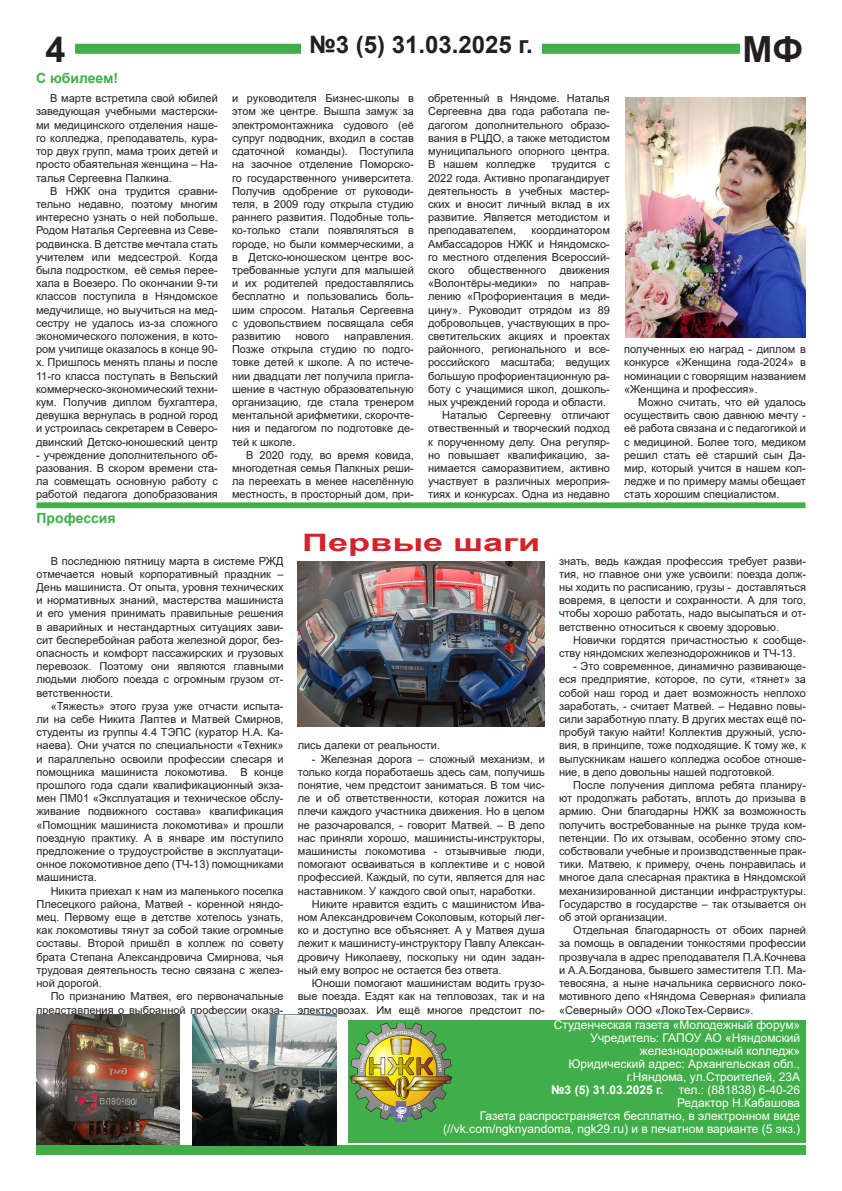
<style>
.page{position:relative;width:842px;height:1191px;background:#fff}
.page>*{position:absolute;margin:0;border:0;box-sizing:border-box;transform-origin:0 0}
.t1{font:700 36px "Arial";color:#231f20}
.t2{font:700 24px "Arial";color:#231f20}
.t3{font:700 24px "Arial";color:#d1232a;scale:1.5 1}
.t4{font:700 14px "Arial";color:#40ae49}
.t5{font:12px "Arial";color:#fff}
.t6{font:700 12px "Arial";color:#fff}
.t7{font:11px/13.2px "Arial";color:#231f20;text-align:justify}
</style>
<div class="page">
<div style="left:75px;top:44px;width:665px;height:10px;background:#40ae49"></div>
<div style="left:36px;top:1145px;width:770px;height:10px;background:#40ae49"></div>
<div style="left:301px;top:36px;width:240px;height:28px;background:#fff"></div>
<div style="left:349px;top:1020px;width:457px;height:122px;background:#40ae49"></div>
<img style="left:351px;top:1023px;width:100px;height:99px">
<svg style="left:36px;top:502px;width:769px;height:6px;background:#4db356"></svg>
<img style="left:626px;top:97px;width:180px;height:241px">
<img style="left:297px;top:561px;width:247px;height:165px">
<img style="left:36px;top:1014px;width:144px;height:131px">
<img style="left:192px;top:1014px;width:145px;height:131px">
<p class="t1" style="left:46px;top:24px;width:22px">4</p>
<p class="t2" style="left:309px;top:28px;width:225px">№3 (5) 31.03.2025 г.</p>
<p class="t1" style="left:743px;top:24px;width:62px">МФ</p>
<p class="t4" style="left:36px;top:68px;width:84px">С юбилеем!</p>
<p class="t7" style="left:36px;top:92px;width:183px;text-indent:14px">В марте встретила свой юбилей заведующая учебными мастерски&shy;ми медицинского отделения наше&shy;го колледжа, преподаватель, кура&shy;тор двух групп, мама троих детей и просто обаятельная женщина – На&shy;талья Сергеевна Палкина.</p>
<p class="t7" style="left:36px;top:184px;width:183px;text-indent:14px">В НЖК она трудится сравни&shy;тельно недавно, поэтому многим интересно узнать о ней побольше.<br>Родом Наталья Сергеевна из Севе&shy;родвинска. В детстве мечтала стать учителем или медсестрой. Когда была подростком, её семья перее&shy;хала в Воезеро. По окончании 9-ти классов поступила в Няндомское медучилище, но выучиться на мед&shy;сестру не удалось из-за сложного экономического положения, в кото&shy;ром училище оказалось в конце 90- х. Пришлось менять планы и после 11-го класса поступать в Вельский коммерческо-экономический техни&shy;кум. Получив диплом бухгалтера, девушка вернулась в родной город и устроилась секретарем в Северо&shy;двинский Детско-юношеский центр</p>
<p class="t7" style="left:36px;top:448px;width:183px">- учреждение дополнительного об&shy;разования. В скором времени ста&shy;ла совмещать основную работу с работой педагога допобразования</p>
<p class="t4" style="left:36px;top:508px;width:81px">Профессия</p>
<p class="t7" style="left:232px;top:92px;width:183px">и руководителя Бизнес-школы в этом же центре. Вышла замуж за электромонтажника судового (её супруг подводник, входил в состав сдаточной команды). Поступила на заочное отделение Поморско&shy;го государственного университета.<br>Получив одобрение от руководи&shy;теля, в 2009 году открыла студию раннего развития. Подобные толь&shy;ко-только стали появляляться в городе, но были коммерческими, а в Детско-юношеском центре вос&shy;требованные услуги для малышей и их родителей предоставлялись бесплатно и пользовались боль&shy;шим спросом. Наталья Сергеевна с удовольствием посвящала себя развитию</p>
<p class="t7" style="left:232px;top:329px;width:183px;text-indent:112px">направления.<br>Позже открыла студию по подго&shy;товке детей к школе. А по истече&shy;нии двадцати лет получила пригла&shy;шение в частную образовательную организацию, где стала тренером ментальной арифметики, скорочте&shy;ния и педагогом по подготовке де&shy;тей к школе.</p>
<p class="t7" style="left:232px;top:448px;width:183px;text-indent:14px">В 2020 году, во время ковида, многодетная семья Палкных реши&shy;ла переехать в менее населённую местность, в просторный дом, при-</p>
<p class="t7" style="left:295px;top:329px;width:35px">нового</p>
<p class="t7" style="left:428px;top:92px;width:183px">обретенный в Няндоме. Наталья Сергеевна два года работала пе&shy;дагогом дополнительного образо&shy;вания в РЦДО, а также методистом муниципального опорного центра.<br>В нашем колледже</p>
<p class="t7" style="left:428px;top:158px;width:183px;text-indent:123px">трудится с 2022 года. Активно пропагандирует деятельность в учебных мастер&shy;ских и вносит личный вклад в их развитие. Является методистом и преподавателем,</p>
<p class="t7" style="left:428px;top:224px;width:183px;text-indent:103px">координатором Амбассадоров НЖК и Няндомско&shy;го местного отделения Всероссий&shy;ского общественного движения «Волонтёры-медики» по направ&shy;лению «Профориентация в меди&shy;цину». Руководит отрядом из 89 добровольцев, участвующих в про&shy;светительских акциях и проектах районного, регионального и все&shy;российского масштаба; ведущих большую профориентационную ра&shy;боту с учащимися школ, дошколь&shy;ных учреждений города и области.</p>
<p class="t7" style="left:428px;top:409px;width:183px;text-indent:14px">Наталью Сергеевну отличают отвественный и творческий подход к порученному делу. Она регуляр&shy;но повышает квалификацию, за&shy;нимается саморазвитием, активно участвует в различных мероприя&shy;тиях и конкурсах. Одна из недавно</p>
<p class="t7" style="left:624px;top:343px;width:183px">полученных ею наград - диплом в конкурсе «Женщина года-2024» в номинации с говорящим названием «Женщина и профессия».</p>
<p class="t7" style="left:624px;top:395px;width:183px;text-indent:14px">Можно считать, что ей удалось осуществить свою давнюю мечту - её работа связана и с педагогикой и с медициной. Более того, медиком решил стать её старший сын Да&shy;мир, который учится в нашем кол&shy;ледже и по примеру мамы обещает стать хорошим специалистом.</p>
<p class="t7" style="left:36px;top:554px;width:249px;text-indent:14px">В последнюю пятницу марта в системе РЖД отмечается новый корпоративный праздник – День машиниста. От опыта, уровня технических и нормативных знаний, мастерства машиниста и его умения принимать правильные решения в аварийных и нестандартных ситуациях зави&shy;сит бесперебойная работа железной дорог, без&shy;опасность и комфорт пассажирских и грузовых перевозок. Поэтому они являются главными людьми любого поезда с огромным грузом от&shy;ветственности.</p>
<p class="t7" style="left:36px;top:699px;width:249px;text-indent:14px">«Тяжесть» этого груза уже отчасти испыта&shy;ли на себе Никита Лаптев и Матвей Смирнов, студенты из группы 4.4 ТЭПС (куратор Н.А. Ка&shy;наева). Они учатся по специальности «Техник» и параллельно освоили профессии слесаря и помощника машиниста локомотива. В конце прошлого года сдали квалификационный экза&shy;мен ПМ01 «Эксплуатация и техническое обслу&shy;живание подвижного состава» квалификация «Помощник машиниста локомотива» и прошли поездную практику. А в январе им поступило предложение о трудоустройстве в эксплуатаци&shy;онное локомотивное депо (ТЧ-13) помощниками машиниста.</p>
<p class="t7" style="left:36px;top:884px;width:249px;text-indent:14px">Никита приехал к нам из маленького поселка Плесецкого района, Матвей - коренной няндо&shy;мец. Первому еще в детстве хотелось узнать, как локомотивы тянут за собой такие огромные составы. Второй пришёл в коллеж по совету брата Степана Александровича Смирнова, чья трудовая деятельность тесно связана с желез&shy;ной дорогой.</p>
<p class="t7" style="left:36px;top:989px;width:249px;text-align:right">По признанию Матвея, его первоначальные представления о выбранной профессии оказа-</p>
<p class="t3" style="left:302px;top:526px;width:160px">Первые шаги</p>
<p class="t7" style="left:298px;top:739px;width:144px">лись далеки от реальности.</p>
<p class="t7" style="left:298px;top:752px;width:249px;text-indent:14px">- Железная дорога – сложный механизм, и только когда поработаешь здесь сам, получишь понятие, чем предстоит заниматься. В том чис&shy;ле и об ответственности, которая ложится на плечи каждого участника движения. Но в целом не разочаровался, - говорит Матвей. – В депо нас приняли хорошо, машинисты-инструкторы, машинисты локомотива - отзывчивые люди, помогают осваиваться в коллективе и с новой профессией. Каждый, по сути, является для нас наставником. У каждого свой опыт, наработки.</p>
<p class="t7" style="left:298px;top:897px;width:249px;text-indent:14px">Никите нравится ездить с машинистом Ива&shy;ном Александровичем Соколовым, который лег&shy;ко и доступно все объясняет. А у Матвея душа лежит к машинисту-инструктору Павлу Алексан&shy;дровичу Николаеву, поскольку ни один задан&shy;ный ему вопрос не остается без ответа.</p>
<p class="t7" style="left:298px;top:976px;width:249px;text-indent:14px">Юноши помогают машинистам водить грузо&shy;вые поезда. Ездят как на тепловозах, так и на электровозах. Им ещё многое предстоит по-</p>
<p class="t7" style="left:559px;top:554px;width:249px">знать, ведь каждая профессия требует разви&shy;тия, но главное они уже усвоили: поезда долж&shy;ны ходить по расписанию, грузы - доставляться вовремя, в целости и сохранности. А для того, чтобы хорошо работать, надо высыпаться и от&shy;ветственно относиться к своему здоровью.</p>
<p class="t7" style="left:559px;top:633px;width:249px;text-indent:14px">Новички гордятся причастностью к сообще&shy;ству няндомских железнодорожников и ТЧ-13.</p>
<p class="t7" style="left:559px;top:659px;width:249px;text-indent:14px">- Это современное, динамично развивающе&shy;еся предприятие, которое, по сути, «тянет» за собой наш город и дает возможность неплохо заработать, - считает Матвей. – Недавно повы&shy;сили заработную плату. В других местах ещё по&shy;пробуй такую найти! Коллектив дружный, усло&shy;вия, в принципе, тоже подходящие. К тому же, к выпускникам нашего колледжа особое отноше&shy;ние, в депо довольны нашей подготовкой.</p>
<p class="t7" style="left:559px;top:778px;width:249px;text-indent:14px">После получения диплома ребята планиру&shy;ют продолжать работать, вплоть до призыва в армию. Они благодарны НЖК за возможность получить востребованные на рынке труда ком&shy;петенции. По их отзывам, особенно этому спо&shy;собствовали учебные и производственные прак&shy;тики. Матвею, к примеру, очень понравилась и многое дала слесарная практика в Няндомской механизированной дистанции инфраструктуры.<br>Государство в государстве – так отзывается он об этой организации.</p>
<p class="t7" style="left:559px;top:923px;width:249px;text-indent:14px">Отдельная благодарность от обоих парней за помощь в овладении тонкостями профессии прозвучала в адрес преподавателя П.А.Кочнева и А.А.Богданова, бывшего заместителя Т.П. Ма&shy;тевосяна, а ныне начальника сервисного локо&shy;мотивного депо «Няндома Северная» филиала «Северный» ООО «ЛокоТех-Сервис».</p>
<p class="t5" style="left:554px;top:1016px;width:248px">Студенческая газета «Молодежный форум»</p>
<p class="t5" style="left:590px;top:1029px;width:211px">Учредитель: ГАПОУ АО «Няндомский</p>
<p class="t5" style="left:640px;top:1042px;width:162px">железнодорожный колледж»</p>
<p class="t5" style="left:568px;top:1055px;width:233px">Юридический адрес: Архангельская обл.,</p>
<p class="t5" style="left:627px;top:1068px;width:175px">г.Няндома, ул.Строителей, 23А</p>
<p class="t5" style="left:679px;top:1081px;width:123px">тел.: (881838) 6-40-26</p>
<p class="t5" style="left:677px;top:1094px;width:125px">Редактор Н.Кабашова</p>
<p class="t5" style="left:480px;top:1107px;width:322px">Газета распространяется бесплатно, в электронном виде</p>
<p class="t5" style="left:443px;top:1120px;width:358px">(//vk.com/ngknyandoma, ngk29.ru) и в печатном варианте (5 экз.)</p>
<p class="t6" style="left:551px;top:1081px;width:113px">№3 (5) 31.03.2025 г.</p>
</div>
